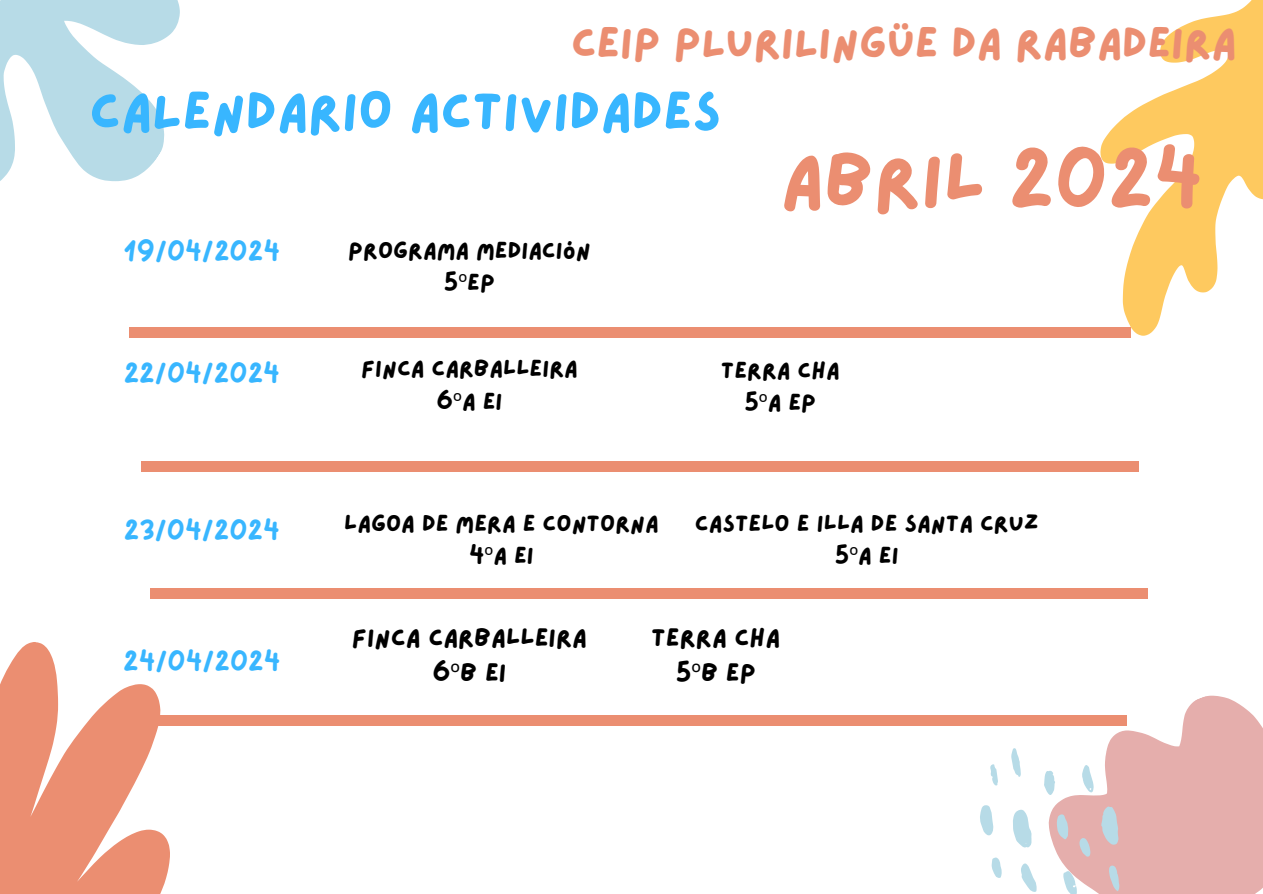
<style>
.page{position:relative;width:1263px;height:894px;background:#fff}
.page>*{position:absolute;margin:0;border:0;box-sizing:border-box;transform-origin:0 0}
.t1{font:75px "Lazydog";color:#eb8e71}
.t2{font:53.85px "Lazydog";color:#38b6ff}
.t3{font:43.5px "Lazydog";color:#eb8e71}
.t4{font:25.5px "Lazydog";color:#38b6ff}
.t5{font:25.5px "Lazydog";color:#000}
.t6{font:23.55px "Lazydog";color:#000}
.s1{font-family:"Noto Sans"}
</style>
<div class="page">
<svg style="left:0;top:642px;width:170px;height:251px"></svg>
<svg style="left:0;top:0;width:180px;height:182px;fill:#b7dbe7"></svg>
<svg style="left:1100px;top:0;width:163px;height:335px"></svg>
<svg style="left:1023px;top:695px;width:240px;height:198px;fill:#e5aeac"></svg>
<svg style="left:1013px;top:808px;width:19px;height:39px"></svg>
<svg style="left:1101px;top:806px;width:18px;height:39px"></svg>
<svg style="left:980px;top:805px;width:13px;height:30px"></svg>
<svg style="left:1021px;top:862px;width:16px;height:29px"></svg>
<svg style="left:1063px;top:870px;width:14px;height:23px"></svg>
<svg style="left:1057px;top:813px;width:11px;height:26px"></svg>
<svg style="left:1081px;top:764px;width:13px;height:28px"></svg>
<svg style="left:1043px;top:770px;width:12px;height:25px"></svg>
<svg style="left:1011px;top:748px;width:10px;height:28px"></svg>
<svg style="left:1109px;top:864px;width:10px;height:27px"></svg>
<svg style="left:991px;top:857px;width:11px;height:20px"></svg>
<svg style="left:1079px;top:837px;width:11px;height:20px"></svg>
<svg style="left:990px;top:764px;width:8px;height:21px"></svg>
<div style="left:141px;top:461px;width:998px;height:10px;background:#eb8e71"></div>
<div style="left:150px;top:588px;width:998px;height:10px;background:#eb8e71"></div>
<div style="left:129px;top:714px;width:998px;height:11px;background:#eb8e71"></div>
<div style="left:129px;top:327px;width:1001px;height:10px;background:#eb8e71"></div>
<h2 class="t3" style="left:571px;top:22px;width:667px">CEIP PLURILINGÜE DA RABADEIRA</h2>
<p class="t2" style="left:89px;top:85px;width:633px">CALENDARIO ACTIVIDADES</p>
<p class="t4" style="left:124px;top:239px;width:158px">19/04/2024</p>
<p class="t6" style="left:348px;top:238px;width:244px">PROGRAMA MEDIACIÓN</p>
<p class="t6" style="left:444px;top:271px;width:52px">5<span class="s1">º</span>EP</p>
<p class="t1" style="left:780px;top:144px;width:424px">ABRIL 2024</p>
<h3 class="t4" style="left:124px;top:361px;width:158px">22/04/2024</h3>
<p class="t4" style="left:124px;top:518px;width:158px">23/04/2024</p>
<p class="t4" style="left:123px;top:649px;width:159px">24/04/2024</p>
<h1 class="t6" style="left:361px;top:357px;width:218px">FINCA CARBALLEIRA</h1>
<p class="t6" style="left:436px;top:389px;width:67px">6<span class="s1">º</span>A EI</p>
<p class="t6" style="left:721px;top:359px;width:120px">TERRA CHA</p>
<p class="t6" style="left:744px;top:391px;width:73px">5<span class="s1">º</span>A EP</p>
<p class="t6" style="left:344px;top:511px;width:316px">LAGOA DE MERA E CONTORNA</p>
<p class="t6" style="left:469px;top:544px;width:66px">4<span class="s1">º</span>A EI</p>
<p class="t6" style="left:695px;top:511px;width:345px">CASTELO E ILLA DE SANTA CRUZ</p>
<p class="t6" style="left:835px;top:544px;width:65px">5<span class="s1">º</span>A EI</p>
<p class="t5" style="left:352px;top:625px;width:237px">FINCA CARBALLEIRA</p>
<p class="t5" style="left:432px;top:660px;width:75px">6<span class="s1">º</span>B EI</p>
<p class="t5" style="left:651px;top:625px;width:131px">TERRA CHA</p>
<p class="t5" style="left:676px;top:660px;width:82px">5<span class="s1">º</span>B EP</p>
</div>
